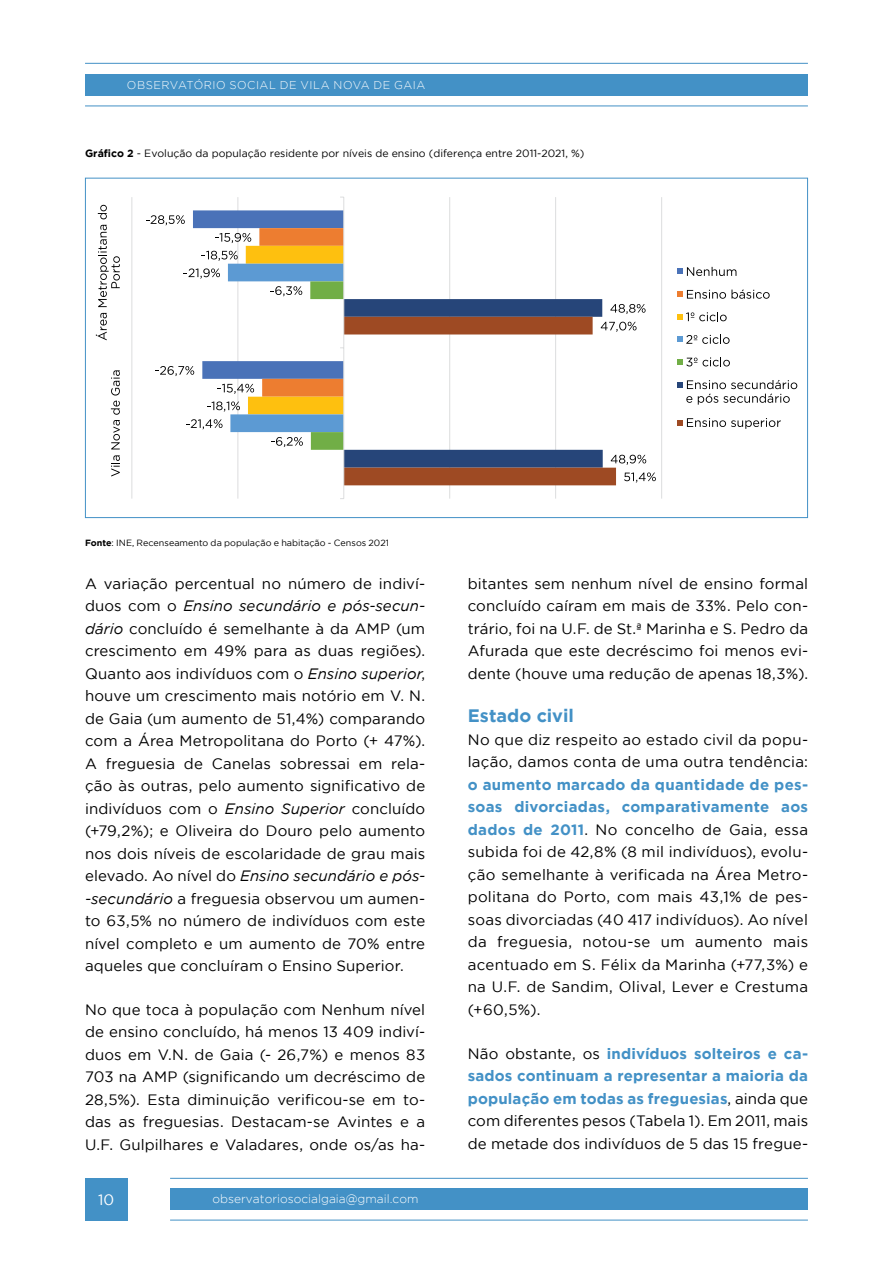
<style>
.page{position:relative;width:893px;height:1263px;background:#fff}
.page>*{position:absolute;margin:0;border:0;box-sizing:border-box;transform-origin:0 0}
.t1{font:700 18px "Gotham";color:#4391c6}
.t2{font:15px/22.5px "Gotham";letter-spacing:.01em;color:#000;text-align:justify}
.t3{font:15px "Gotham";color:#fff}
.t4{font:300 12px "Gotham";color:#fff}
.t5{font:300 11.25px "Gotham";letter-spacing:.045em;color:#fff}
.t6{font:10.5px "Gotham";color:#000}
.t7{font:9px "Gotham";letter-spacing:.005em;color:#000}
.s1{font-weight:700}
.s2{font-style:italic}
.s3{font-weight:700;color:#4391c6}
</style>
<div class="page">
<hr style="left:85px;top:63px;width:723px;height:1px;background:#4391c6">
<hr style="left:85px;top:106px;width:723px;height:1px;background:#4391c6">
<hr style="left:170px;top:1178px;width:638px;height:1px;background:#4391c6">
<hr style="left:170px;top:1220px;width:638px;height:1px;background:#4391c6">
<div style="left:85px;top:74px;width:723px;height:21px;background:#4391c6"></div>
<div style="left:170px;top:1188px;width:638px;height:22px;background:#4391c6"></div>
<div style="left:85px;top:1178px;width:43px;height:42px;background:#4391c6"></div>
<hr style="left:661px;top:197px;width:1px;height:302px;background:#dcddde">
<hr style="left:555px;top:197px;width:1px;height:302px;background:#dcddde">
<hr style="left:449px;top:197px;width:1px;height:302px;background:#dcddde">
<hr style="left:237px;top:197px;width:1px;height:302px;background:#dcddde">
<hr style="left:131px;top:197px;width:1px;height:302px;background:#dcddde">
<hr style="left:343px;top:197px;width:1px;height:302px;background:#dcddde">
<svg style="left:146px;top:210px;width:510px;height:273px"></svg>
<svg style="left:96px;top:313px;width:11px;height:27px"></svg>
<svg style="left:98px;top:205px;width:9px;height:14px"></svg>
<svg style="left:98px;top:225px;width:22px;height:82px"></svg>
<svg style="left:111px;top:455px;width:9px;height:21px"></svg>
<svg style="left:111px;top:370px;width:9px;height:79px"></svg>
<svg style="left:677px;top:267px;width:59px;height:9px"></svg>
<svg style="left:677px;top:289px;width:93px;height:10px"></svg>
<svg style="left:677px;top:312px;width:50px;height:9px"></svg>
<svg style="left:677px;top:335px;width:53px;height:9px"></svg>
<svg style="left:677px;top:358px;width:20px;height:8px"></svg>
<svg style="left:703px;top:357px;width:27px;height:9px"></svg>
<svg style="left:677px;top:380px;width:120px;height:25px"></svg>
<svg style="left:677px;top:418px;width:104px;height:11px"></svg>
<p class="t5" style="left:127px;top:79px;width:300px">OBSERVATÓRIO SOCIAL DE VILA NOVA DE GAIA</p>
<p class="t6" style="left:85px;top:147px;width:501px"><span class="s1">Gráfico 2</span> - Evolução da população residente por níveis de ensino (diferença entre 2011-2021, %)</p>
<p class="t7" style="left:85px;top:538px;width:306px"><span class="s1">Fonte</span>: INE, Recenseamento da população e habitação - Censos 2021</p>
<p class="t2" style="left:85px;top:572px;width:342px">A variação percentual no número de indiví&shy;duos com o <span class="s2">Ensino secundário e pós-secun&shy;dário</span> concluído é semelhante à da AMP (um crescimento em 49% para as duas regiões).<br>Quanto aos indivíduos com o <span class="s2">Ensino superior</span>, houve um crescimento mais notório em V. N. de Gaia (um aumento de 51,4%) comparando com a Área Metropolitana do Porto (+ 47%).<br>A freguesia de Canelas sobressai em rela&shy;ção às outras, pelo aumento significativo de indivíduos com o <span class="s2">Ensino Superior</span> concluído (+79,2%); e Oliveira do Douro pelo aumento nos dois níveis de escolaridade de grau mais elevado. Ao nível do <span class="s2">Ensino secundário e pós--secundário</span> a freguesia observou um aumen&shy;to 63,5% no número de indivíduos com este nível completo e um aumento de 70% entre aqueles que concluíram o Ensino Superior.</p>
<p class="t2" style="left:85px;top:998px;width:342px">No que toca à população com Nenhum nível de ensino concluído, há menos 13 409 indiví&shy;duos em V.N. de Gaia (- 26,7%) e menos 83<br>703 na AMP (significando um decréscimo de 28,5%). Esta diminuição verificou-se em to&shy;das as freguesias. Destacam-se Avintes e a U.F. Gulpilhares e Valadares, onde os/as ha-</p>
<p class="t3" style="left:98px;top:1191px;width:18px">10</p>
<p class="t4" style="left:213px;top:1192px;width:207px">observatoriosocialgaia@gmail.com</p>
<p class="t2" style="left:468px;top:572px;width:342px">bitantes sem nenhum nível de ensino formal concluído caíram em mais de 33%. Pelo con&shy;trário, foi na U.F. de St.ª Marinha e S. Pedro da Afurada que este decréscimo foi menos evi&shy;dente (houve uma redução de apenas 18,3%).</p>
<p class="t1" style="left:468px;top:706px;width:108px">Estado civil</p>
<p class="t2" style="left:468px;top:728px;width:342px">No que diz respeito ao estado civil da popu&shy;lação, damos conta de uma outra tendência:</p>
<p class="t2" style="left:468px;top:773px;width:342px"><span class="s3">o aumento marcado da quantidade de pes&shy;soas divorciadas, comparativamente aos dados de 2011</span>. No concelho de Gaia, essa subida foi de 42,8% (8 mil indivíduos), evolu&shy;ção semelhante à verificada na Área Metro&shy;politana do Porto, com mais 43,1% de pes&shy;soas divorciadas (40 417 indivíduos). Ao nível da freguesia, notou-se um aumento mais acentuado em S. Félix da Marinha (+77,3%) e na U.F. de Sandim, Olival, Lever e Crestuma (+60,5%).</p>
<p class="t2" style="left:468px;top:1042px;width:342px">Não obstante, os <span class="s3">indivíduos solteiros e ca&shy;sados continuam a representar a maioria da população em todas as freguesias</span>, ainda que com diferentes pesos (Tabela 1). Em 2011, mais de metade dos indivíduos de 5 das 15 fregue-</p>
</div>
